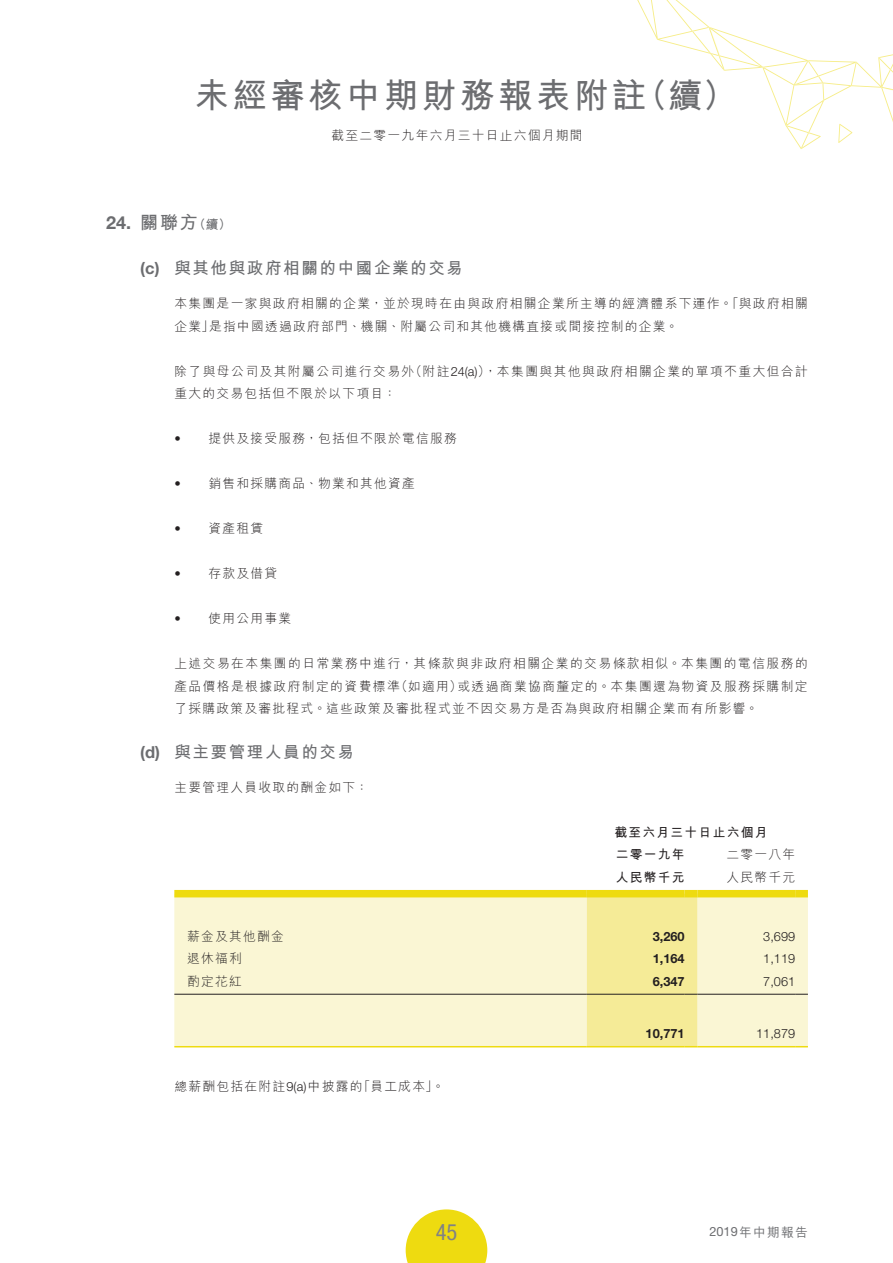
<style>
.page{position:relative;width:893px;height:1263px;background:#fff}
.page>*{position:absolute;margin:0;border:0;box-sizing:border-box;transform-origin:0 0}
.t1{font:700 34.5px "M Hei HK";letter-spacing:.1em;color:#6c6d70}
.t2{font:condensed 22.5px "Helvetica Neue LT Std";color:#808285}
.t3{font:700 18px "Helvetica Neue LT Std";color:#6c6d70}
.t4{font:700 16.5px "M Hei HK";letter-spacing:.1em;color:#6c6d70}
.t5{font:300 12.75px/22.5px "M Hei HK";letter-spacing:.1em;color:#231f20}
.t6{font:700 12.75px/22.5px "M Hei HK";letter-spacing:.1em;color:#231f20}
.t7{font:700 12.75px "Helvetica Neue LT Std";color:#231f20}
.t8{font:300 12.75px "Helvetica Neue LT Std";color:#231f20}
.t9{font:500 12.75px "M Hei HK";letter-spacing:.1em;color:#6c6d70}
.s1{font-family:"M Hei HK"}
.s2{font-family:"M Hei HK";font-size:12.75px}
.s3{font-family:"Helvetica Neue LT Std"}
.s4{font-family:"Helvetica Neue LT Std";font-weight:400}
</style>
<div class="page">
<svg style="left:406px;top:1209px;width:81px;height:54px"></svg>
<div style="left:174px;top:897px;width:634px;height:149px;background:#faf6d4"></div>
<div style="left:174px;top:890px;width:413px;height:7px;background:#eedb10"></div>
<div style="left:587px;top:890px;width:98px;height:7px;background:#eedb10"></div>
<div style="left:685px;top:890px;width:12px;height:7px;background:#eedb10"></div>
<div style="left:697px;top:890px;width:98px;height:7px;background:#eedb10"></div>
<div style="left:795px;top:890px;width:13px;height:7px;background:#eedb10"></div>
<hr style="left:174px;top:1046px;width:413px;height:1px;background:#eedb10">
<hr style="left:697px;top:1046px;width:98px;height:1px;background:#eedb10">
<svg style="left:795px;top:1046px;width:13px;height:1px"></svg>
<hr style="left:174px;top:994px;width:413px;height:1px;background:#231f20">
<div style="left:587px;top:894px;width:110px;height:153px;background:#f5eb97"></div>
<hr style="left:697px;top:994px;width:98px;height:1px;background:#231f20">
<svg style="left:795px;top:994px;width:13px;height:1px"></svg>
<svg style="left:637px;top:0;width:256px;height:149px"></svg>
<h1 class="t1" style="left:194px;top:70px;width:544px">未經審核中期財務報表附註（續）</h1>
<p class="t5" style="left:331px;top:124px;width:253px">截至二零一九年六月三十日止六個月期間</p>
<h3 class="t3" style="left:106px;top:211px;width:127px">24. <span class="s1">關聯方</span><span class="s2">（續）</span></h3>
<p class="t4" style="left:140px;top:256px;width:324px"><span class="s3">(c)</span> 與其他與政府相關的中國企業的交易</p>
<p class="t5" style="left:174px;top:292px;width:635px">本集團是一家與政府相關的企業，並於現時在由與政府相關企業所主導的經濟體系下運作。「與政府相關企業」是指中國透過政府部門、機關、附屬公司和其他機構直接或間接控制的企業。</p>
<p class="t5" style="left:174px;top:359px;width:635px">除了與母公司及其附屬公司進行交易外（附註<span class="s3">24(a)</span>），本集團與其他與政府相關企業的單項不重大但合計重大的交易包括但不限於以下項目：</p>
<p class="t5" style="left:174px;top:427px;width:284px"><span class="s3">•</span> 提供及接受服務，包括但不限於電信服務</p>
<p class="t5" style="left:174px;top:472px;width:242px"><span class="s3">•</span> 銷售和採購商品、物業和其他資產</p>
<p class="t5" style="left:174px;top:517px;width:90px"><span class="s3">•</span> 資產租賃</p>
<p class="t5" style="left:174px;top:562px;width:104px"><span class="s3">•</span> 存款及借貸</p>
<p class="t5" style="left:174px;top:607px;width:118px"><span class="s3">•</span> 使用公用事業</p>
<p class="t5" style="left:174px;top:652px;width:635px;text-align:justify">上述交易在本集團的日常業務中進行，其條款與非政府相關企業的交易條款相似。本集團的電信服務的產品價格是根據政府制定的資費標準（如適用）或透過商業協商釐定的。本集團還為物資及服務採購制定了採購政策及審批程式。這些政策及審批程式並不因交易方是否為與政府相關企業而有所影響。</p>
<p class="t4" style="left:140px;top:740px;width:215px"><span class="s3">(d)</span> 與主要管理人員的交易</p>
<p class="t5" style="left:174px;top:776px;width:195px">主要管理人員收取的酬金如下：</p>
<p class="t6" style="left:614px;top:820px;width:154px">截至六月三十日止六個月二零一九年</p>
<p class="t5" style="left:726px;top:843px;width:70px">二零一八年</p>
<p class="t6" style="left:616px;top:865px;width:70px">人民幣千元</p>
<p class="t5" style="left:726px;top:866px;width:70px">人民幣千元</p>
<p class="t5" style="left:187px;top:925px;width:98px">薪金及其他酬金</p>
<p class="t7" style="left:653px;top:928px;width:33px">3,260</p>
<p class="t8" style="left:763px;top:928px;width:33px">3,699</p>
<p class="t5" style="left:187px;top:947px;width:56px">退休福利</p>
<p class="t7" style="left:653px;top:951px;width:33px">1,164</p>
<p class="t8" style="left:763px;top:951px;width:33px">1,119</p>
<p class="t5" style="left:187px;top:970px;width:56px">酌定花紅</p>
<p class="t7" style="left:653px;top:973px;width:33px">6,347</p>
<p class="t8" style="left:763px;top:973px;width:33px">7,061</p>
<p class="t5" style="left:174px;top:1075px;width:272px">總薪酬包括在附註<span class="s3">9(a)</span>中披露的「員工成本」。</p>
<p class="t7" style="left:646px;top:1025px;width:40px">10,771</p>
<p class="t8" style="left:756px;top:1026px;width:40px">11,879</p>
<h2 class="t2" style="left:436px;top:1219px;width:23px">45</h2>
<p class="t9" style="left:709px;top:1223px;width:100px"><span class="s4">2019</span>年中期報告</p>
</div>
